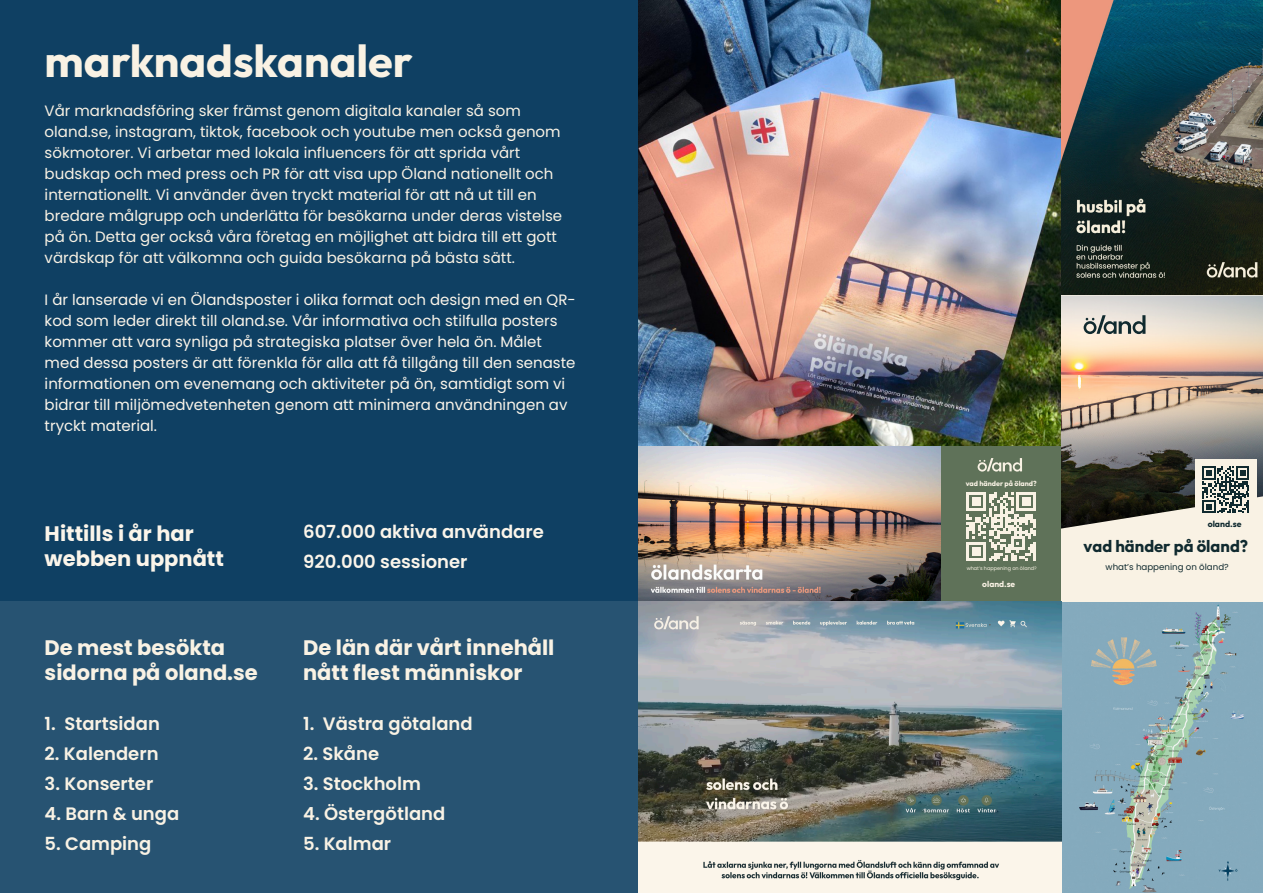
<style>
.page{position:relative;width:1263px;height:893px;background:#0f4063}
.page>*{position:absolute;margin:0;border:0;box-sizing:border-box;transform-origin:0 0}
.t1{font:700 45px "Outfit";color:#f9f2e4}
.t2{font:700 21px/25.2px "Poppins";color:#f9f2e4}
.t3{font:700 21px/25.2px "Poppins";color:#fbf5ea}
.t4{font:600 18px "Poppins";color:#f9f2e4}
.t5{font:600 18px "Poppins";color:#fbf5ea}
.t6{font:100 16.65px "Outfit";color:#102a2f}
.t7{font:15px/21px "Poppins";color:#f9f2e4}
.t8{font:15px/21px "Poppins";color:#fbf5ea}
.t9{font:8.7px "Poppins";color:#102a2f}
.t10{font:100 8.7px "Outfit";color:#102a2f}
.t11{font:100 8.4px "Outfit";color:#f9f2e4}
.t12{font:100 7.2px "Outfit";color:#f9f2e4}
.t13{font:4.95px "Poppins";color:#f9f2e4}
</style>
<div class="page">
<img style="left:639px;top:0;width:422px;height:446px">
<img style="left:639px;top:446px;width:302px;height:156px">
<div style="left:941px;top:446px;width:120px;height:156px;background:#5f7259"></div>
<svg style="left:966px;top:492px;width:70px;height:69px"></svg>
<svg style="left:977px;top:458px;width:45px;height:14px"></svg>
<div style="left:0;top:602px;width:759px;height:291px;background:#275372"></div>
<img style="left:639px;top:602px;width:624px;height:291px">
<img style="left:1061px;top:0;width:202px;height:296px">
<img style="left:1061px;top:296px;width:202px;height:306px">
<div style="left:1195px;top:459px;width:62px;height:62px;background:#f9f2e4"></div>
<svg style="left:1202px;top:466px;width:47px;height:47px"></svg>
<div style="left:1083px;top:536px;width:168px;height:28px;background:#f9f2e4"></div>
<div style="left:1105px;top:561px;width:126px;height:18px;background:#f9f2e4"></div>
<svg style="left:1083px;top:315px;width:62px;height:19px"></svg>
<div style="left:1208px;top:518px;width:36px;height:9px;background:#f9f2e4"></div>
<p class="t1" style="left:45px;top:35px;width:370px">marknadskanaler</p>
<p class="t7" style="left:45px;top:100px;width:519px">Vår marknadsföring sker främst genom digitala kanaler så som oland.se, instagram, tiktok, facebook och youtube men också genom sökmotorer. Vi arbetar med lokala influencers för att sprida vårt budskap och med press och PR för att visa upp Öland nationellt och internationellt. Vi använder även tryckt material för att nå ut till en bredare målgrupp och underlätta för besökarna under deras vistelse på ön. Detta ger också våra företag en möjlighet att bidra till ett gott värdskap för att välkomna och guida besökarna på bästa sätt.</p>
<p class="t8" style="left:45px;top:289px;width:533px">I år lanserade vi en Ölandsposter i olika format och design med en QR&shy;kod som leder direkt till oland.se. Vår informativa och stilfulla posters kommer att vara synliga på strategiska platser över hela ön. Målet med dessa posters är att förenkla för alla att få tillgång till den senaste informationen om evenemang och aktiviteter på ön, samtidigt som vi bidrar till miljömedvetenheten genom att minimera användningen av tryckt material.</p>
<p class="t3" style="left:45px;top:521px;width:181px">Hittills i år har webben uppnått</p>
<p class="t5" style="left:303px;top:521px;width:242px">607.000 aktiva användare</p>
<p class="t5" style="left:303px;top:551px;width:166px">920.000 sessioner</p>
<p class="t2" style="left:45px;top:635px;width:215px">De mest besökta sidorna på oland.se</p>
<p class="t4" style="left:45px;top:713px;width:117px">1. Startsidan</p>
<p class="t4" style="left:45px;top:743px;width:115px">2. Kalendern</p>
<p class="t4" style="left:45px;top:773px;width:110px">3. Konserter</p>
<p class="t4" style="left:45px;top:803px;width:136px">4. Barn &amp; unga</p>
<p class="t4" style="left:45px;top:833px;width:108px">5. Camping</p>
<p class="t2" style="left:303px;top:635px;width:253px">De län där vårt innehåll nått flest människor</p>
<p class="t4" style="left:303px;top:713px;width:171px">1. Västra götaland</p>
<p class="t4" style="left:303px;top:743px;width:77px">2. Skåne</p>
<p class="t4" style="left:303px;top:773px;width:119px">3. Stockholm</p>
<p class="t4" style="left:303px;top:803px;width:144px">4. Östergötland</p>
<p class="t4" style="left:303px;top:833px;width:90px">5. Kalmar</p>
<p class="t12" style="left:966px;top:479px;width:73px">vad händer på öland?</p>
<p class="t13" style="left:967px;top:565px;width:72px">what’s happening on öland?</p>
<p class="t11" style="left:982px;top:579px;width:34px">oland.se</p>
<p class="t10" style="left:1208px;top:519px;width:35px">oland.se</p>
<p class="t6" style="left:1083px;top:537px;width:166px">vad händer på öland?</p>
<p class="t9" style="left:1105px;top:562px;width:125px">what’s happening on öland?</p>
</div>
